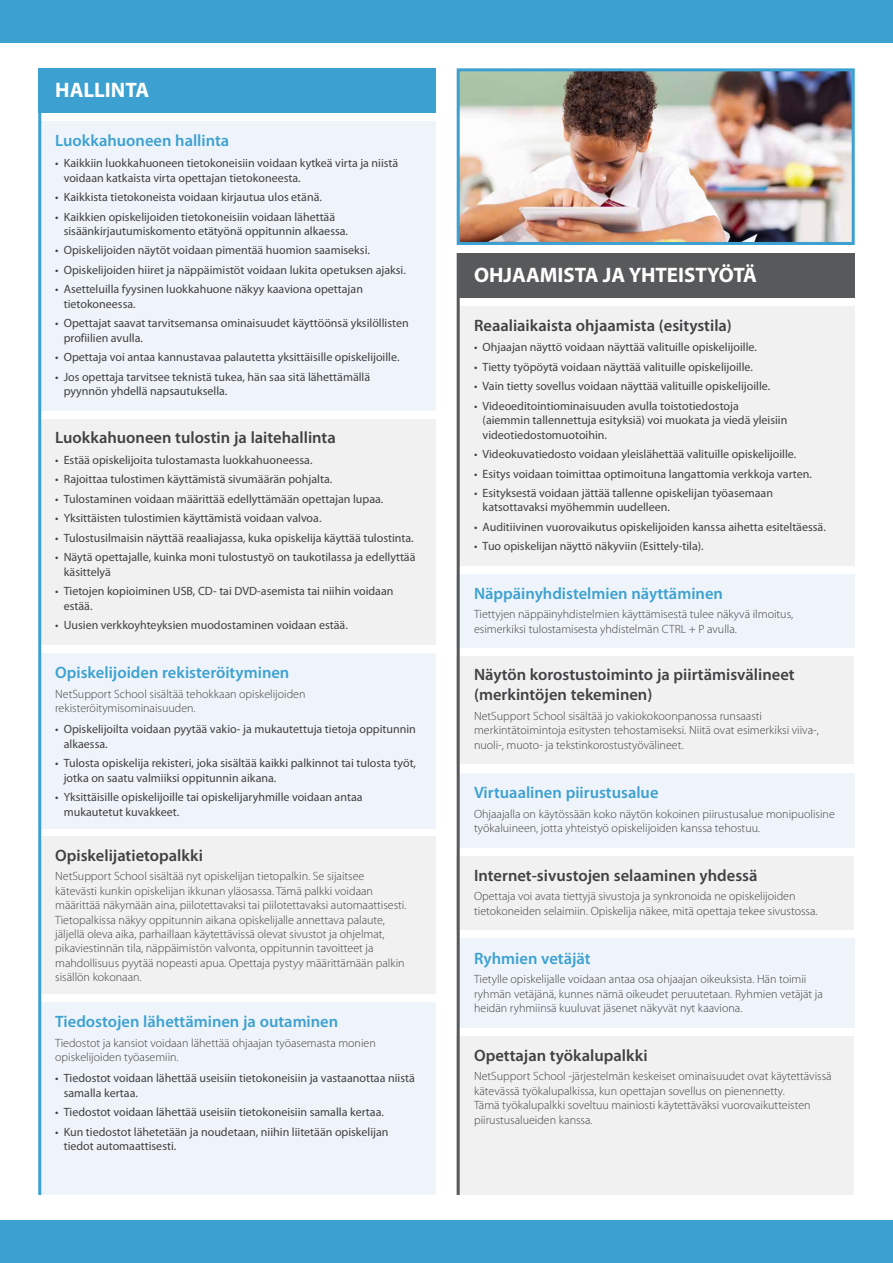
<style>
.page{position:relative;width:893px;height:1263px;background:#fff}
.page>*{position:absolute;margin:0;border:0;box-sizing:border-box;transform-origin:0 0}
.t1{font:700 21px "Myriad Pro";color:#fff}
.t2{font:600 16.5px/19.8px "Myriad Pro";color:#414042}
.t3{font:600 16.5px "Myriad Pro";color:#3ca1d1}
.t4{font:12px/14.4px "Myriad Pro";color:#414042}
.t5{font:300 12px/14.4px "Myriad Pro";color:#414042}
</style>
<div class="page">
<div style="left:38px;top:653px;width:398px;height:175px;background:#eff4fa"></div>
<div style="left:457px;top:306px;width:398px;height:259px;background:#f1f1f2"></div>
<div style="left:0;top:1220px;width:893px;height:43px;background:#3ca1d1"></div>
<div style="left:0;top:0;width:893px;height:43px;background:#3ca1d1"></div>
<div style="left:38px;top:68px;width:398px;height:45px;background:#3ca1d1"></div>
<img style="left:461px;top:72px;width:390px;height:169px">
<div style="left:457px;top:68px;width:398px;height:177px;border:3px solid #3ca1d1"></div>
<div style="left:38px;top:122px;width:398px;height:289px;background:#eff4fa"></div>
<div style="left:38px;top:419px;width:398px;height:226px;background:#f1f1f2"></div>
<div style="left:38px;top:837px;width:398px;height:157px;background:#f1f1f2"></div>
<div style="left:38px;top:1002px;width:398px;height:193px;background:#eff4fa"></div>
<div style="left:457px;top:574px;width:398px;height:74px;background:#eff4fa"></div>
<div style="left:457px;top:656px;width:397px;height:108px;background:#f1f1f2"></div>
<div style="left:457px;top:773px;width:398px;height:74px;background:#eff4fa"></div>
<div style="left:457px;top:856px;width:397px;height:74px;background:#f1f1f2"></div>
<div style="left:457px;top:938px;width:398px;height:90px;background:#eff4fa"></div>
<div style="left:457px;top:1036px;width:397px;height:159px;background:#f1f1f2"></div>
<div style="left:457px;top:253px;width:398px;height:44px;background:#58595b"></div>
<hr style="left:457px;top:253px;width:3px;height:942px;background:#58595b">
<hr style="left:38px;top:68px;width:3px;height:1127px;background:#3ca1d1">
<h1 class="t1" style="left:55px;top:76px;width:95px">HALLINTA</h1>
<h2 class="t3" style="left:55px;top:130px;width:176px">Luokkahuoneen hallinta</h2>
<p class="t4" style="left:64px;top:156px;width:336px;text-indent:-9px">• Kaikkiin luokkahuoneen tietokoneisiin voidaan kytkeä virta ja niistä voidaan katkaista virta opettajan tietokoneesta.</p>
<p class="t4" style="left:55px;top:190px;width:268px">• Kaikkista tietokoneista voidaan kirjautua ulos etänä.</p>
<p class="t4" style="left:64px;top:209px;width:286px;text-indent:-9px">• Kaikkien opiskelijoiden tietokoneisiin voidaan lähettää sisäänkirjautumiskomento etätyönä oppitunnin alkaessa.</p>
<p class="t4" style="left:55px;top:243px;width:316px">• Opiskelijoiden näytöt voidaan pimentää huomion saamiseksi.</p>
<p class="t4" style="left:55px;top:262px;width:352px">• Opiskelijoiden hiiret ja näppäimistöt voidaan lukita opetuksen ajaksi.</p>
<p class="t4" style="left:64px;top:282px;width:301px;text-indent:-9px">• Asetteluilla fyysinen luokkahuone näkyy kaaviona opettajan tietokoneessa.</p>
<p class="t4" style="left:64px;top:316px;width:346px;text-indent:-9px">• Opettajat saavat tarvitsemansa ominaisuudet käyttöönsä yksilöllisten profiilien avulla.</p>
<p class="t4" style="left:55px;top:350px;width:346px">• Opettaja voi antaa kannustavaa palautetta yksittäisille opiskelijoille.</p>
<p class="t4" style="left:64px;top:369px;width:308px;text-indent:-9px">• Jos opettaja tarvitsee teknistä tukea, hän saa sitä lähettämällä pyynnön yhdellä napsautuksella.</p>
<h2 class="t2" style="left:55px;top:427px;width:282px">Luokkahuoneen tulostin ja laitehallinta</h2>
<p class="t4" style="left:55px;top:452px;width:259px">• Estää opiskelijoita tulostamasta luokkahuoneessa.</p>
<p class="t4" style="left:55px;top:472px;width:279px">• Rajoittaa tulostimen käyttämistä sivumäärän pohjalta.</p>
<p class="t4" style="left:55px;top:491px;width:330px">• Tulostaminen voidaan määrittää edellyttämään opettajan lupaa.</p>
<p class="t4" style="left:55px;top:511px;width:268px">• Yksittäisten tulostimien käyttämistä voidaan valvoa.</p>
<p class="t4" style="left:55px;top:530px;width:360px">• Tulostusilmaisin näyttää reaaliajassa, kuka opiskelija käyttää tulostinta.</p>
<p class="t4" style="left:64px;top:550px;width:353px;text-indent:-9px">• Näytä opettajalle, kuinka moni tulostustyö on taukotilassa ja edellyttää käsittelyä</p>
<p class="t4" style="left:64px;top:584px;width:331px;text-indent:-9px">• Tietojen kopioiminen USB, CD- tai DVD-asemista tai niihin voidaan estää.</p>
<p class="t4" style="left:55px;top:618px;width:294px">• Uusien verkkoyhteyksien muodostaminen voidaan estää.</p>
<h2 class="t3" style="left:55px;top:662px;width:236px">Opiskelijoiden rekisteröityminen</h2>
<p class="t5" style="left:55px;top:686px;width:252px">NetSupport School sisältää tehokkaan opiskelijoiden rekisteröitymisominaisuuden.</p>
<p class="t4" style="left:64px;top:722px;width:354px;text-indent:-9px">• Opiskelijoilta voidaan pyytää vakio- ja mukautettuja tietoja oppitunnin alkaessa.</p>
<p class="t4" style="left:64px;top:756px;width:354px;text-indent:-9px">• Tulosta opiskelija rekisteri, joka sisältää kaikki palkinnot tai tulosta työt, jotka on saatu valmiiksi oppitunnin aikana.</p>
<p class="t4" style="left:64px;top:790px;width:300px;text-indent:-9px">• Yksittäisille opiskelijoille tai opiskelijaryhmille voidaan antaa mukautetut kuvakkeet.</p>
<h2 class="t2" style="left:55px;top:845px;width:149px">Opiskelijatietopalkki</h2>
<p class="t5" style="left:55px;top:869px;width:353px">NetSupport School sisältää nyt opiskelijan tietopalkin. Se sijaitsee kätevästi kunkin opiskelijan ikkunan yläosassa. Tämä palkki voidaan määrittää näkymään aina, piilotettavaksi tai piilotettavaksi automaattisesti.<br>Tietopalkissa näkyy oppitunnin aikana opiskelijalle annettava palaute, jäljellä oleva aika, parhaillaan käytettävissä olevat sivustot ja ohjelmat, pikaviestinnän tila, näppäimistön valvonta, oppitunnin tavoitteet ja mahdollisuus pyytää nopeasti apua. Opettaja pystyy määrittämään palkin sisällön kokonaan.</p>
<h2 class="t3" style="left:55px;top:1011px;width:285px">Tiedostojen lähettäminen ja outaminen</h2>
<p class="t5" style="left:55px;top:1035px;width:322px">Tiedostot ja kansiot voidaan lähettää ohjaajan työasemasta monien opiskelijoiden työasemiin.</p>
<p class="t4" style="left:64px;top:1071px;width:353px;text-indent:-9px">• Tiedostot voidaan lähettää useisiin tietokoneisiin ja vastaanottaa niistä samalla kertaa.</p>
<p class="t4" style="left:55px;top:1105px;width:330px">• Tiedostot voidaan lähettää useisiin tietokoneisiin samalla kertaa.</p>
<p class="t4" style="left:64px;top:1124px;width:326px;text-indent:-9px">• Kun tiedostot lähetetään ja noudetaan, niihin liitetään opiskelijan tiedot automaattisesti.</p>
<h1 class="t1" style="left:474px;top:261px;width:284px">OHJAAMISTA JA YHTEISTYÖTÄ</h1>
<h2 class="t2" style="left:474px;top:315px;width:259px">Reaaliaikaista ohjaamista (esitystila)</h2>
<p class="t4" style="left:474px;top:340px;width:284px">• Ohjaajan näyttö voidaan näyttää valituille opiskelijoille.</p>
<p class="t4" style="left:474px;top:359px;width:280px">• Tietty työpöytä voidaan näyttää valituille opiskelijoille.</p>
<p class="t4" style="left:474px;top:379px;width:298px">• Vain tietty sovellus voidaan näyttää valituille opiskelijoille.</p>
<p class="t4" style="left:483px;top:398px;width:306px;text-indent:-9px">• Videoeditointiominaisuuden avulla toistotiedostoja (aiemmin tallennettuja esityksiä) voi muokata ja viedä yleisiin videotiedostomuotoihin.</p>
<p class="t4" style="left:474px;top:447px;width:324px">• Videokuvatiedosto voidaan yleislähettää valituille opiskelijoille.</p>
<p class="t4" style="left:474px;top:466px;width:339px">• Esitys voidaan toimittaa optimoituna langattomia verkkoja varten.</p>
<p class="t4" style="left:483px;top:486px;width:292px;text-indent:-9px">• Esityksestä voidaan jättää tallenne opiskelijan työasemaan katsottavaksi myöhemmin uudelleen.</p>
<p class="t4" style="left:474px;top:519px;width:353px">• Auditiivinen vuorovaikutus opiskelijoiden kanssa aihetta esiteltäessä.</p>
<p class="t4" style="left:474px;top:539px;width:231px">• Tuo opiskelijan näyttö näkyviin (Esittely-tila).</p>
<h2 class="t3" style="left:474px;top:583px;width:250px">Näppäinyhdistelmien näyttäminen</h2>
<p class="t5" style="left:474px;top:607px;width:320px">Tiettyjen näppäinyhdistelmien käyttämisestä tulee näkyvä ilmoitus, esimerkiksi tulostamisesta yhdistelmän CTRL + P avulla.</p>
<h2 class="t2" style="left:474px;top:664px;width:322px">Näytön korostustoiminto ja piirtämisvälineet (merkintöjen tekeminen)</h2>
<p class="t5" style="left:474px;top:708px;width:346px">NetSupport School sisältää jo vakiokokoonpanossa runsaasti merkintätoimintoja esitysten tehostamiseksi. Niitä ovat esimerkiksi viiva-, nuoli-, muoto- ja tekstinkorostustyövälineet.</p>
<h2 class="t3" style="left:474px;top:782px;width:186px">Virtuaalinen piirustusalue</h2>
<p class="t5" style="left:474px;top:806px;width:362px">Ohjaajalla on käytössään koko näytön kokoinen piirustusalue monipuolisine työkaluineen, jotta yhteistyö opiskelijoiden kanssa tehostuu.</p>
<h2 class="t2" style="left:474px;top:865px;width:285px">Internet-sivustojen selaaminen yhdessä</h2>
<p class="t5" style="left:474px;top:889px;width:345px">Opettaja voi avata tiettyjä sivustoja ja synkronoida ne opiskelijoiden tietokoneiden selaimiin. Opiskelija näkee, mitä opettaja tekee sivustossa.</p>
<h2 class="t3" style="left:474px;top:948px;width:118px">Ryhmien vetäjät</h2>
<p class="t5" style="left:474px;top:972px;width:350px">Tietylle opiskelijalle voidaan antaa osa ohjaajan oikeuksista. Hän toimii ryhmän vetäjänä, kunnes nämä oikeudet peruutetaan. Ryhmien vetäjät ja heidän ryhmiinsä kuuluvat jäsenet näkyvät nyt kaaviona.</p>
<h2 class="t2" style="left:474px;top:1045px;width:175px">Opettajan työkalupalkki</h2>
<p class="t5" style="left:474px;top:1069px;width:359px">NetSupport School -järjestelmän keskeiset ominaisuudet ovat käytettävissä kätevässä työkalupalkissa, kun opettajan sovellus on pienennetty.<br>Tämä työkalupalkki soveltuu mainiosti käytettäväksi vuorovaikutteisten piirustusalueiden kanssa.</p>
</div>
